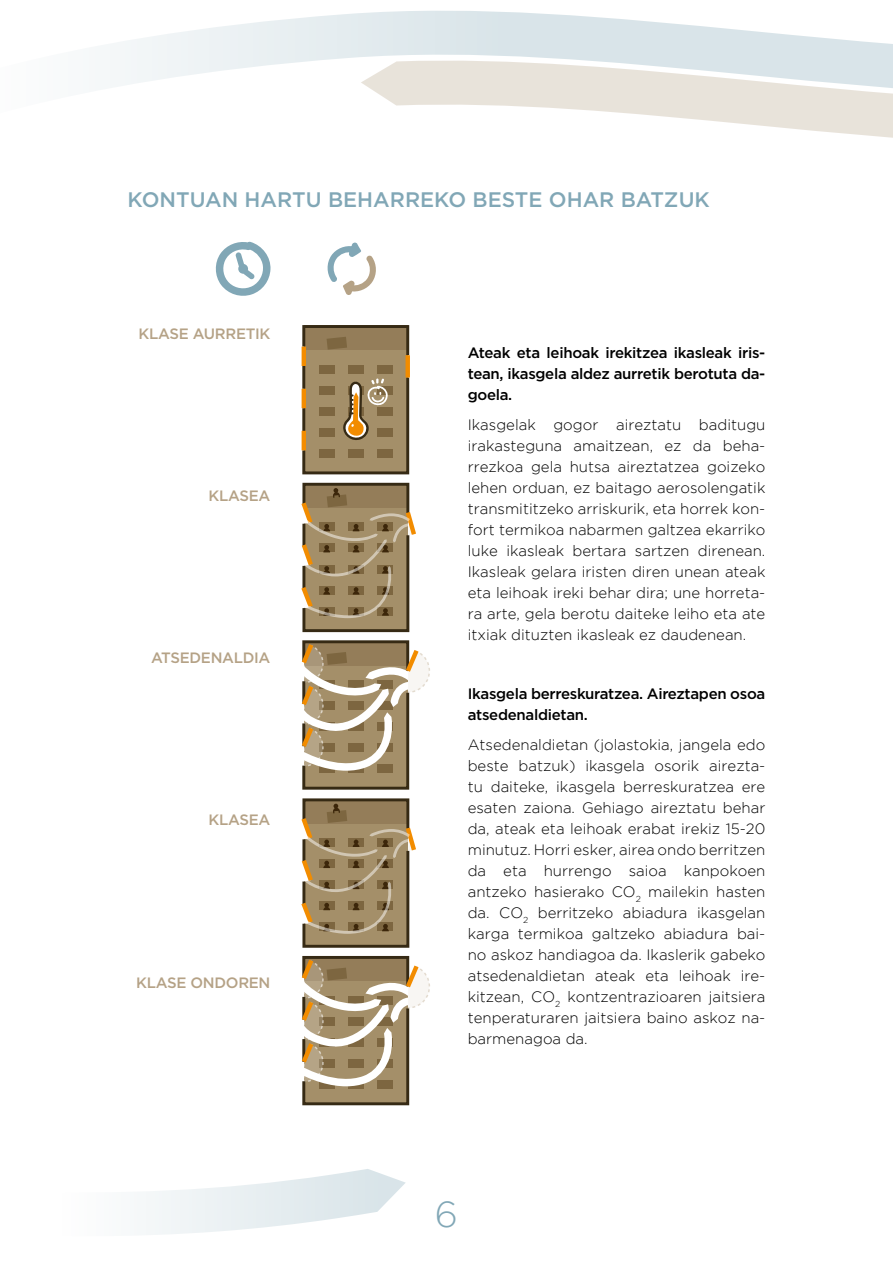
<style>
.page{position:relative;width:893px;height:1263px;background:#fff}
.page>*{position:absolute;margin:0;border:0;box-sizing:border-box;transform-origin:0 0}
.t1{font:300 36px "Gotham";color:#81a7b6}
.t2{font:500 21px "Gotham";color:#81a7b6}
.t3{font:300 15px/21px "Gotham";color:#000;text-align:justify}
.t4{font:500 15px/21px "Gotham";letter-spacing:-.02em;color:#000;text-align:justify}
.t5{font:500 15px "Gotham";letter-spacing:-.02em;color:#b5a286}
</style>
<div class="page">
<svg style="left:110px;top:13px;width:251px;height:75px"></svg>
<svg style="left:146px;top:1169px;width:260px;height:66px"></svg>
<svg style="left:361px;top:11px;width:532px;height:127px"></svg>
<svg style="left:305px;top:358px;width:101px;height:17px;background:#9a845e"></svg>
<hr style="left:302px;top:366px;width:3px;height:23px;background:#362a14">
<svg style="left:301px;top:325px;width:109px;height:33px;background:#8c7754"></svg>
<hr style="left:302px;top:347px;width:4px;height:19px;background:#f28c00">
<hr style="left:406px;top:355px;width:4px;height:22px;background:#f28c00">
<svg style="left:301px;top:798px;width:129px;height:308px"></svg>
<svg style="left:301px;top:375px;width:129px;height:415px"></svg>
<svg style="left:215px;top:241px;width:56px;height:55px"></svg>
<svg style="left:327px;top:243px;width:49px;height:52px"></svg>
<h2 class="t2" style="left:128px;top:187px;width:584px">KONTUAN HARTU BEHARREKO BESTE OHAR BATZUK</h2>
<p class="t5" style="left:138px;top:325px;width:134px">KLASE AURRETIK</p>
<p class="t5" style="left:209px;top:487px;width:63px">KLASEA</p>
<p class="t5" style="left:151px;top:649px;width:121px">ATSEDENALDIA</p>
<p class="t5" style="left:209px;top:812px;width:63px">KLASEA</p>
<p class="t5" style="left:136px;top:974px;width:136px">KLASE ONDOREN</p>
<p class="t4" style="left:468px;top:342px;width:299px">Ateak eta leihoak irekitzea ikasleak iris&shy;tean, ikasgela aldez aurretik berotuta da&shy;goela.</p>
<p class="t3" style="left:468px;top:414px;width:299px">Ikasgelak gogor aireztatu baditugu irakasteguna amaitzean, ez da beha&shy;rrezkoa gela hutsa aireztatzea goizeko lehen orduan, ez baitago aerosolengatik transmititzeko arriskurik, eta horrek kon&shy;fort termikoa nabarmen galtzea ekarriko luke ikasleak bertara sartzen direnean.<br>Ikasleak gelara iristen diren unean ateak eta leihoak ireki behar dira; une horreta&shy;ra arte, gela berotu daiteke leiho eta ate itxiak dituzten ikasleak ez daudenean.</p>
<p class="t4" style="left:468px;top:683px;width:299px">Ikasgela berreskuratzea. Aireztapen osoa atsedenaldietan.</p>
<p class="t3" style="left:468px;top:733px;width:299px">Atsedenaldietan (jolastokia, jangela edo beste batzuk) ikasgela osorik airezta&shy;tu daiteke, ikasgela berreskuratzea ere esaten zaiona. Gehiago aireztatu behar da, ateak eta leihoak erabat irekiz 15-20 minutuz. Horri esker, airea ondo berritzen da eta hurrengo saioa kanpokoen antzeko hasierako CO<sub>2</sub> mailekin hasten da. CO<sub>2</sub> berritzeko abiadura ikasgelan karga termikoa galtzeko abiadura bai&shy;no askoz handiagoa da. Ikaslerik gabeko atsedenaldietan ateak eta leihoak ire&shy;kitzean, CO<sub>2</sub> kontzentrazioaren jaitsiera tenperaturaren jaitsiera baino askoz na&shy;barmenagoa da.</p>
<h1 class="t1" style="left:435px;top:1194px;width:25px">6</h1>
</div>
